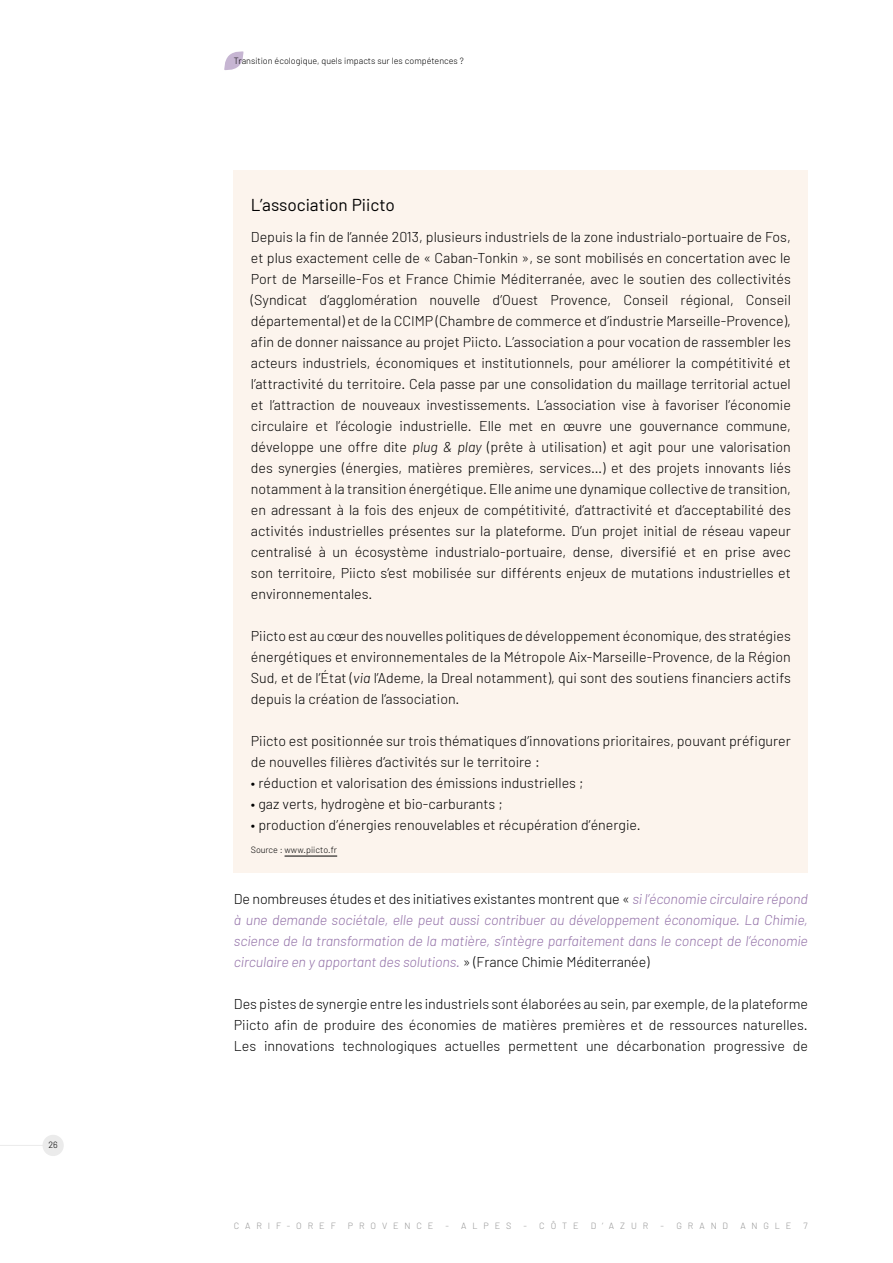
<style>
.page{position:relative;width:893px;height:1263px;background:#fff}
.page>*{position:absolute;margin:0;border:0;box-sizing:border-box;transform-origin:0 0}
.t1{font:17.25px "Barlow";color:#000}
.t2{font:300 14.25px/21px "Barlow";color:#000;text-align:justify}
.t3{font:italic 300 14.25px/21px "Barlow";letter-spacing:-.01em;color:#9371a8;text-align:justify}
.t4{font:300 9px "Barlow";color:#000}
.t5{font:300 9px "Barlow";letter-spacing:.655em;color:#939393}
.s1{font-style:italic}
.s2{font-style:normal;color:#000}
</style>
<div class="page">
<div style="left:234px;top:170px;width:574px;height:702px;background:#fcf4ed"></div>
<hr style="left:285px;top:856px;width:52px;height:1px;background:#000">
<svg style="left:224px;top:51px;width:20px;height:19px"></svg>
<hr style="left:0;top:1145px;width:45px;height:1px;background:#ebebeb">
<div style="left:43px;top:1135px;width:21px;height:21px;background:#ebebeb;border-radius:50%"></div>
<p class="t4" style="left:48px;top:1139px;width:11px">26</p>
<p class="t4" style="left:234px;top:55px;width:232px">Transition écologique, quels impacts sur les compétences ?</p>
<p class="t1" style="left:251px;top:194px;width:145px">L’association Piicto</p>
<p class="t2" style="left:251px;top:226px;width:542px">Depuis la fin de l’année 2013, plusieurs industriels de la zone industrialo-portuaire de Fos, et plus exactement celle de « Caban-Tonkin », se sont mobilisés en concertation avec le Port de Marseille-Fos et France Chimie Méditerranée, avec le soutien des collectivités (Syndicat d’agglomération nouvelle d’Ouest Provence, Conseil régional, Conseil départemental) et de la CCIMP (Chambre de commerce et d’industrie Marseille-Provence), afin de donner naissance au projet Piicto. L’association a pour vocation de rassembler les acteurs industriels, économiques et institutionnels, pour améliorer la compétitivité et l’attractivité du territoire. Cela passe par une consolidation du maillage territorial actuel et l’attraction de nouveaux investissements. L’association vise à favoriser l’économie circulaire et l’écologie industrielle. Elle met en œuvre une gouvernance commune, développe une offre dite <span class="s1">plug &amp; play</span> (prête à utilisation) et agit pour une valorisation des synergies (énergies, matières premières, services…) et des projets innovants liés notamment à la transition énergétique. Elle anime une dynamique collective de transition, en adressant à la fois des enjeux de compétitivité, d’attractivité et d’acceptabilité des activités industrielles présentes sur la plateforme. D’un projet initial de réseau vapeur centralisé à un écosystème industrialo-portuaire, dense, diversifié et en prise avec son territoire, Piicto s’est mobilisée sur différents enjeux de mutations industrielles et environnementales.</p>
<p class="t2" style="left:251px;top:625px;width:542px">Piicto est au cœur des nouvelles politiques de développement économique, des stratégies énergétiques et environnementales de la Métropole Aix-Marseille-Provence, de la Région Sud, et de l’État (<span class="s1">via</span> l’Ademe, la Dreal notamment), qui sont des soutiens financiers actifs depuis la création de l’association.</p>
<p class="t2" style="left:251px;top:730px;width:542px">Piicto est positionnée sur trois thématiques d’innovations prioritaires, pouvant préfigurer de nouvelles filières d’activités sur le territoire :</p>
<p class="t2" style="left:251px;top:772px;width:334px">• réduction et valorisation des émissions industrielles ;</p>
<p class="t2" style="left:251px;top:793px;width:253px">• gaz verts, hydrogène et bio-carburants ;</p>
<p class="t2" style="left:251px;top:814px;width:391px">• production d’énergies renouvelables et récupération d’énergie.</p>
<p class="t4" style="left:251px;top:844px;width:88px">Source : www.piicto.fr</p>
<p class="t3" style="left:234px;top:888px;width:576px"><span class="s2">De nombreuses études et des initiatives existantes montrent que «</span> si l’économie circulaire répond à une demande sociétale, elle peut aussi contribuer au développement économique. La Chimie, science de la transformation de la matière, s’intègre parfaitement dans le concept de l’économie circulaire en y apportant des solutions. <span class="s2">» (France Chimie Méditerranée)</span></p>
<p class="t2" style="left:234px;top:993px;width:576px">Des pistes de synergie entre les industriels sont élaborées au sein, par exemple, de la plateforme Piicto afin de produire des économies de matières premières et de ressources naturelles.<br>Les innovations technologiques actuelles permettent une décarbonation progressive de</p>
<p class="t5" style="left:234px;top:1220px;width:103px">CARIF-OREF</p>
<p class="t5" style="left:348px;top:1220px;width:87px">PROVENCE</p>
<p class="t5" style="left:446px;top:1220px;width:67px">- ALPES</p>
<p class="t5" style="left:524px;top:1220px;width:57px">- CÔTE</p>
<p class="t5" style="left:591px;top:1220px;width:59px">D’AZUR</p>
<p class="t5" style="left:661px;top:1220px;width:69px">- GRAND</p>
<p class="t5" style="left:740px;top:1220px;width:53px">ANGLE</p>
<p class="t5" style="left:804px;top:1220px;width:6px">7</p>
</div>
